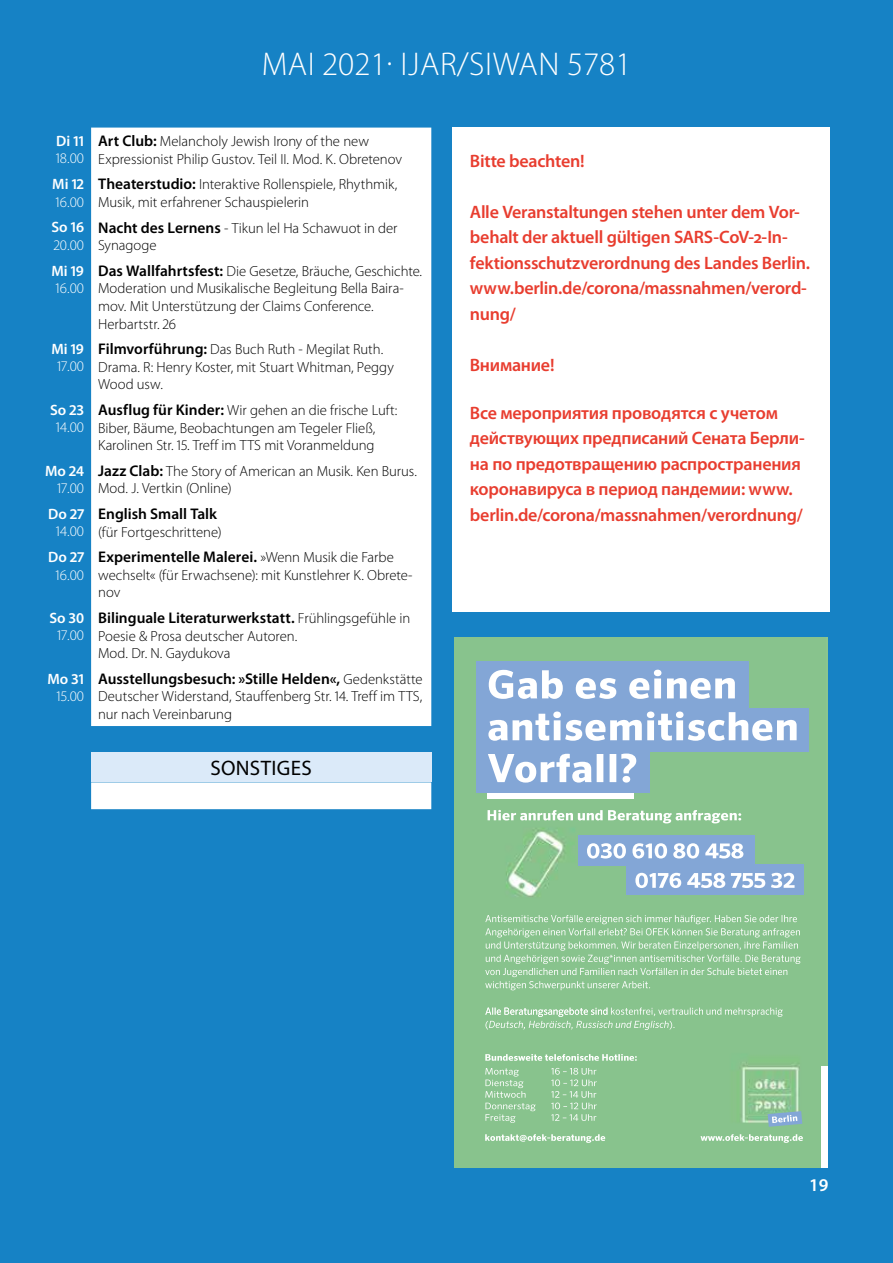
<style>
.page{position:relative;width:893px;height:1263px;background:#1682c5}
.page>*{position:absolute;margin:0;border:0;box-sizing:border-box;transform-origin:0 0}
.t1{font:300 33px "Myriad Pro";letter-spacing:.02em;color:#fff}
.t2{font:21px "Myriad Pro";letter-spacing:.015em;color:#000}
.t3{font:600 18px/25.5px "Myriad Pro";letter-spacing:-.015em;color:#e83d2f}
.t4{font:600 18px "Myriad Pro";color:#fff}
.t5{font:600 15.45px "Myriad Pro";color:#000}
.t6{font:600 15px "Myriad Pro";letter-spacing:.005em;color:#fff}
.t7{font:300 14.7px/17.5px "Myriad Pro";letter-spacing:-.005em;color:#000}
.t8{font:300 14.7px "Myriad Pro";color:#fff}
.s1{font-weight:600;font-size:15.45px}
.s2{font-weight:300;font-size:14.7px}
</style>
<div class="page">
<div style="left:91px;top:128px;width:340px;height:681px;background:#fff"></div>
<div style="left:91px;top:752px;width:340px;height:30px;background:#dbeaf9"></div>
<div style="left:453px;top:128px;width:377px;height:484px;background:#fff"></div>
<img style="left:454px;top:638px;width:373px;height:529px">
<img style="left:488px;top:793px;width:146px;height:5px">
<img style="left:821px;top:1066px;width:6px;height:101px">
<img style="left:476px;top:661px;width:273px;height:47px">
<img style="left:476px;top:708px;width:332px;height:44px">
<img style="left:476px;top:741px;width:174px;height:52px">
<img style="left:578px;top:835px;width:177px;height:30px">
<img style="left:627px;top:865px;width:176px;height:29px">
<img style="left:768px;top:1111px;width:34px;height:16px">
<h1 class="t1" style="left:262px;top:44px;width:371px">MAI 2021· IJAR/SIWAN 5781</h1>
<p class="t6" style="left:56px;top:131px;width:29px">Di 11</p>
<p class="t8" style="left:56px;top:150px;width:30px">18.00</p>
<p class="t6" style="left:52px;top:175px;width:33px">Mi 12</p>
<p class="t8" style="left:56px;top:193px;width:30px">16.00</p>
<p class="t6" style="left:51px;top:218px;width:34px">So 16</p>
<p class="t8" style="left:54px;top:236px;width:32px">20.00</p>
<p class="t6" style="left:51px;top:261px;width:34px">Mi 19</p>
<p class="t8" style="left:56px;top:279px;width:30px">16.00</p>
<p class="t6" style="left:51px;top:339px;width:34px">Mi 19</p>
<p class="t8" style="left:57px;top:358px;width:28px">17.00</p>
<p class="t6" style="left:50px;top:400px;width:36px">So 23</p>
<p class="t8" style="left:56px;top:418px;width:30px">14.00</p>
<p class="t6" style="left:45px;top:461px;width:41px">Mo 24</p>
<p class="t8" style="left:57px;top:479px;width:28px">17.00</p>
<p class="t6" style="left:48px;top:504px;width:37px">Do 27</p>
<p class="t8" style="left:56px;top:522px;width:30px">14.00</p>
<p class="t6" style="left:48px;top:547px;width:37px">Do 27</p>
<p class="t8" style="left:56px;top:566px;width:30px">16.00</p>
<p class="t6" style="left:49px;top:608px;width:36px">So 30</p>
<p class="t8" style="left:57px;top:626px;width:28px">17.00</p>
<p class="t6" style="left:47px;top:669px;width:38px">Mo 31</p>
<p class="t8" style="left:57px;top:687px;width:29px">15.00</p>
<p class="t7" style="left:98px;top:132px;width:306px"><span class="s1">Art Club:</span> Melancholy Jewish Irony of the new<br>Expressionist Philip Gustov. Teil II. Mod. K. Obretenov</p>
<p class="t7" style="left:98px;top:176px;width:301px"><span class="s1">Theaterstudio:</span> Interaktive Rollenspiele, Rhythmik,<br>Musik, mit erfahrener Schauspielerin</p>
<p class="t7" style="left:98px;top:219px;width:301px"><span class="s1">Nacht des Lernens</span> - Tikun lel Ha Schawuot in der<br>Synagoge</p>
<p class="t7" style="left:98px;top:262px;width:325px"><span class="s1">Das Wallfahrtsfest:</span> Die Gesetze, Bräuche, Geschichte.<br>Moderation und Musikalische Begleitung Bella Baira&shy;mov. Mit Unterstützung der Claims Conference.<br>Herbartstr. 26</p>
<p class="t7" style="left:98px;top:340px;width:297px"><span class="s1">Filmvorführung:</span> Das Buch Ruth - Megilat Ruth.<br>Drama. R: Henry Koster, mit Stuart Whitman, Peggy<br>Wood usw.</p>
<p class="t7" style="left:98px;top:401px;width:301px"><span class="s1">Ausflug für Kinder:</span> Wir gehen an die frische Luft:<br>Biber, Bäume, Beobachtungen am Tegeler Fließ,<br>Karolinen Str. 15. Treff im TTS mit Voranmeldung</p>
<p class="t7" style="left:98px;top:462px;width:320px"><span class="s1">Jazz Сlab:</span> The Story of American an Musik. Ken Burus.<br>Mod. J. Vertkin (Online)</p>
<p class="t5" style="left:98px;top:504px;width:120px">English Small Talk</p>
<p class="t7" style="left:98px;top:523px;width:125px">(für Fortgeschrittene)</p>
<p class="t5" style="left:98px;top:547px;width:297px">Experimentelle Malerei. <span class="s2">»Wenn Musik die Farbe</span></p>
<p class="t7" style="left:98px;top:566px;width:316px">wechselt« (für Erwachsene): mit Kunstlehrer K. Obrete&shy;nov</p>
<p class="t5" style="left:98px;top:608px;width:314px">Bilinguale Literaturwerkstatt. <span class="s2">Frühlingsgefühle in</span></p>
<p class="t7" style="left:98px;top:627px;width:201px">Poesie &amp; Prosa deutscher Autoren.<br>Mod. Dr. N. Gaydukova</p>
<p class="t5" style="left:98px;top:669px;width:326px">Ausstellungsbesuch: »Stille Helden«, <span class="s2">Gedenkstätte</span></p>
<p class="t7" style="left:98px;top:688px;width:326px">Deutscher Widerstand, Stauffenberg Str. 14. Treff im TTS, nur nach Vereinbarung</p>
<h2 class="t2" style="left:211px;top:755px;width:103px">SONSTIGES</h2>
<p class="t3" style="left:470px;top:147px;width:116px">Bitte beachten!</p>
<p class="t3" style="left:470px;top:198px;width:342px">Alle Veranstaltungen stehen unter dem Vor&shy;behalt der aktuell gültigen SARS-CoV-2-In&shy;fektionsschutzverordnung des Landes Berlin. www.berlin.de/corona/massnahmen/verord&shy;nung/</p>
<p class="t3" style="left:470px;top:351px;width:86px">Внимание!</p>
<p class="t3" style="left:470px;top:399px;width:336px">Все мероприятия проводятся с учетом действующих предписаний Сената Берли&shy;на по предотвращению распространения коронавируса в период пандемии: www. berlin.de/corona/massnahmen/verordnung/</p>
<p class="t4" style="left:809px;top:1174px;width:21px">19</p>
</div>
